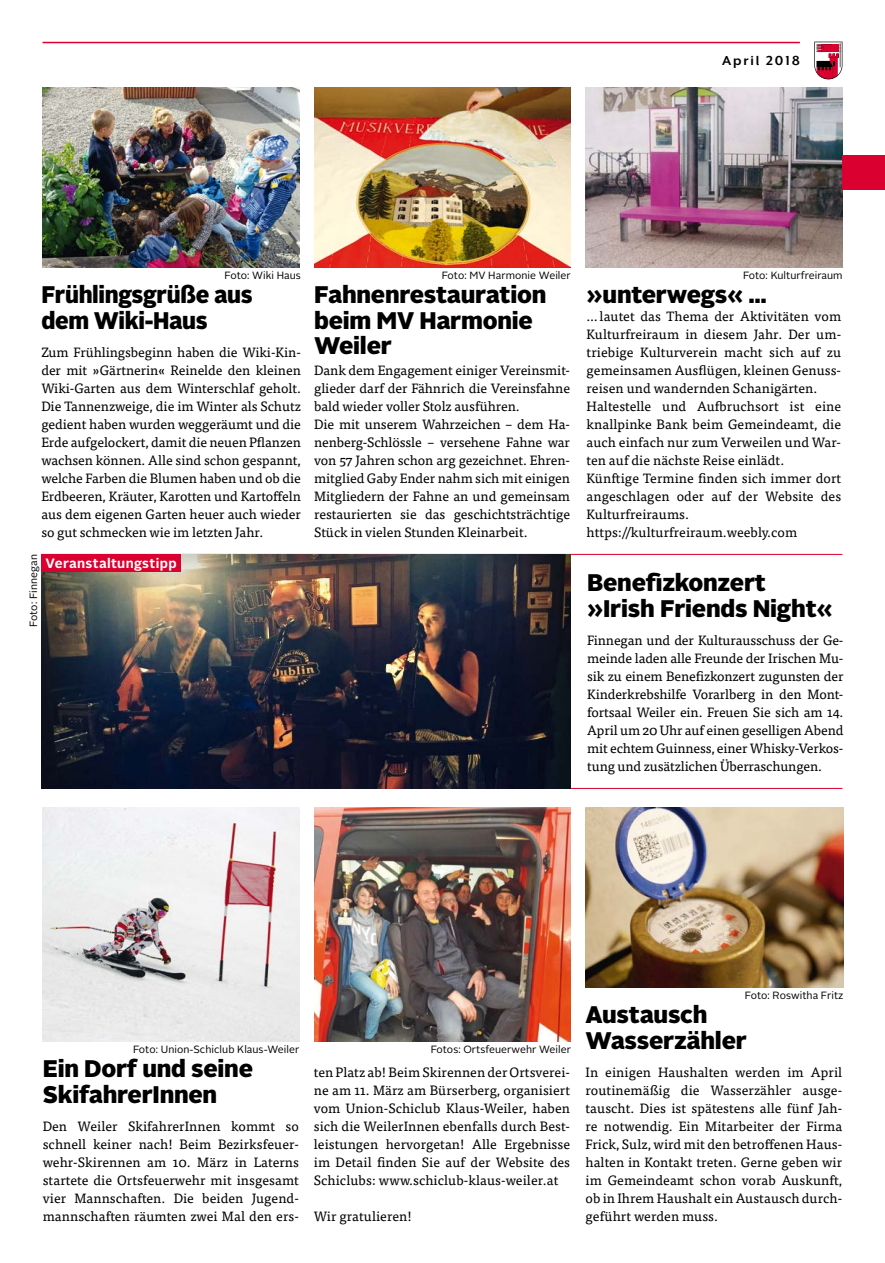
<style>
.page{position:relative;width:885px;height:1263px;background:#fff}
.page>*{position:absolute;margin:0;border:0;box-sizing:border-box;transform-origin:0 0}
.t1{font:900 24px/25.5px "Alright Sans";letter-spacing:-.01em;color:#000}
.t2{font:900 24px/25.5px "Alright Sans";letter-spacing:-.01em;color:#000;scale:.95 1}
.t3{font:700 15px "Mr Eaves XL San OT";letter-spacing:.125em;color:#000}
.t4{font:13.5px/18px "Tisa Pro";color:#000;text-align:justify}
.t5{font:700 13.5px "Alright Sans";letter-spacing:.025em;color:#fff}
.t6{font:10.5px "Alright Sans";letter-spacing:.005em;color:#000}
</style>
<div class="page">
<hr style="left:41px;top:554px;width:801px;height:1px;background:#da002f">
<hr style="left:43px;top:788px;width:799px;height:1px;background:#da002f">
<img style="left:43px;top:807px;width:256px;height:234px">
<img style="left:585px;top:807px;width:258px;height:180px">
<img style="left:41px;top:555px;width:529px;height:233px">
<img style="left:43px;top:87px;width:256px;height:180px">
<img style="left:585px;top:87px;width:257px;height:180px">
<img style="left:314px;top:87px;width:256px;height:180px">
<img style="left:314px;top:807px;width:256px;height:234px">
<div style="left:41px;top:554px;width:140px;height:18px;background:#da002f"></div>
<div style="left:842px;top:155px;width:42px;height:34px;background:#da002f"></div>
<hr style="left:43px;top:42px;width:756px;height:1px;background:#da002f">
<svg style="left:814px;top:42px;width:28px;height:37px"></svg>
<p class="t3" style="left:722px;top:53px;width:79px">April 2018</p>
<p class="t6" style="left:224px;top:268px;width:78px">Foto: Wiki Haus</p>
<h1 class="t2" style="left:41px;top:282px;width:224px">Frühlingsgrüße aus dem Wiki-Haus</h1>
<p class="t4" style="left:41px;top:342px;width:261px">Zum Frühlingsbeginn haben die Wiki-Kin&shy;der mit »Gärtnerin« Reinelde den kleinen Wiki-Garten aus dem Winterschlaf geholt.<br>Die Tannenzweige, die im Winter als Schutz gedient haben wurden weggeräumt und die Erde aufgelockert, damit die neuen Pflanzen wachsen können. Alle sind schon gespannt, welche Farben die Blumen haben und ob die Erdbeeren, Kräuter, Karotten und Kartoffeln aus dem eigenen Garten heuer auch wieder so gut schmecken wie im letzten Jahr.</p>
<p class="t6" style="left:26px;top:627px;width:74px;rotate:-90deg">Foto: Finnegan</p>
<p class="t5" style="left:45px;top:553px;width:132px">Veranstaltungstipp</p>
<p class="t6" style="left:442px;top:268px;width:130px">Foto: MV Harmonie Weiler</p>
<h1 class="t1" style="left:314px;top:282px;width:234px">Fahnenrestauration beim MV Harmonie<br>Weiler</h1>
<p class="t4" style="left:314px;top:360px;width:257px;text-align:left">Dank dem Engagement einiger Vereinsmit&shy;glieder darf der Fähnrich die Vereinsfahne bald wieder voller Stolz ausführen.<br>Die mit unserem Wahrzeichen – dem Ha&shy;nenberg-Schlössle – versehene Fahne war von 57 Jahren schon arg gezeichnet. Ehren&shy;mitglied Gaby Ender nahm sich mit einigen Mitgliedern der Fahne an und gemeinsam restaurierten sie das geschichtsträchtige Stück in vielen Stunden Kleinarbeit.</p>
<p class="t6" style="left:743px;top:268px;width:101px">Foto: Kulturfreiraum</p>
<h1 class="t1" style="left:586px;top:282px;width:182px">»unterwegs« ...</h1>
<p class="t4" style="left:586px;top:306px;width:256px;text-align:left">…lautet das Thema der Aktivitäten vom Kulturfreiraum in diesem Jahr. Der um&shy;triebige Kulturverein macht sich auf zu gemeinsamen Ausflügen, kleinen Genuss&shy;reisen und wandernden Schanigärten.<br>Haltestelle und Aufbruchsort ist eine knallpinke Bank beim Gemeindeamt, die auch einfach nur zum Verweilen und War&shy;ten auf die nächste Reise einlädt.<br>Künftige Termine finden sich immer dort angeschlagen oder auf der Website des Kulturfreiraums. https://kulturfreiraum.weebly.com</p>
<h1 class="t1" style="left:587px;top:570px;width:247px">Benefizkonzert »Irish Friends Night«</h1>
<p class="t4" style="left:587px;top:630px;width:258px">Finnegan und der Kulturausschuss der Ge&shy;meinde laden alle Freunde der Irischen Mu&shy;sik zu einem Benefizkonzert zugunsten der Kinderkrebshilfe Vorarlberg in den Mont&shy;fortsaal Weiler ein. Freuen Sie sich am 14.<br>April um 20 Uhr auf einen geselligen Abend mit echtem Guinness, einer Whisky-Verkos&shy;tung und zusätzlichen Überraschungen.</p>
<p class="t6" style="left:133px;top:1042px;width:168px">Foto: Union-Schiclub Klaus-Weiler</p>
<p class="t6" style="left:430px;top:1042px;width:142px">Fotos: Ortsfeuerwehr Weiler</p>
<h1 class="t1" style="left:43px;top:1056px;width:212px">Ein Dorf und seine<br>SkifahrerInnen</h1>
<p class="t4" style="left:43px;top:1116px;width:258px">Den Weiler SkifahrerInnen kommt so schnell keiner nach! Beim Bezirksfeuer&shy;wehr-Skirennen am 10. März in Laterns startete die Ortsfeuerwehr mit insgesamt vier Mannschaften. Die beiden Jugend&shy;mannschaften räumten zwei Mal den ers-</p>
<p class="t4" style="left:314px;top:1062px;width:258px">ten Platz ab! Beim Skirennen der Ortsverei&shy;ne am 11. März am Bürserberg, organisiert vom Union-Schiclub Klaus-Weiler, haben sich die WeilerInnen ebenfalls durch Best&shy;leistungen hervorgetan! Alle Ergebnisse im Detail finden Sie auf der Website des Schiclubs: www.schiclub-klaus-weiler.at</p>
<p class="t4" style="left:314px;top:1206px;width:99px">Wir gratulieren!</p>
<p class="t6" style="left:744px;top:988px;width:100px">Foto: Roswitha Fritz</p>
<h1 class="t1" style="left:585px;top:1002px;width:163px">Austausch<br>Wasserzähler</h1>
<p class="t4" style="left:585px;top:1062px;width:258px">In einigen Haushalten werden im April routinemäßig die Wasserzähler ausge&shy;tauscht. Dies ist spätestens alle fünf Jah&shy;re notwendig. Ein Mitarbeiter der Firma Frick, Sulz, wird mit den betroffenen Haus&shy;halten in Kontakt treten. Gerne geben wir im Gemeindeamt schon vorab Auskunft, ob in Ihrem Haushalt ein Austausch durch&shy;geführt werden muss.</p>
</div>
